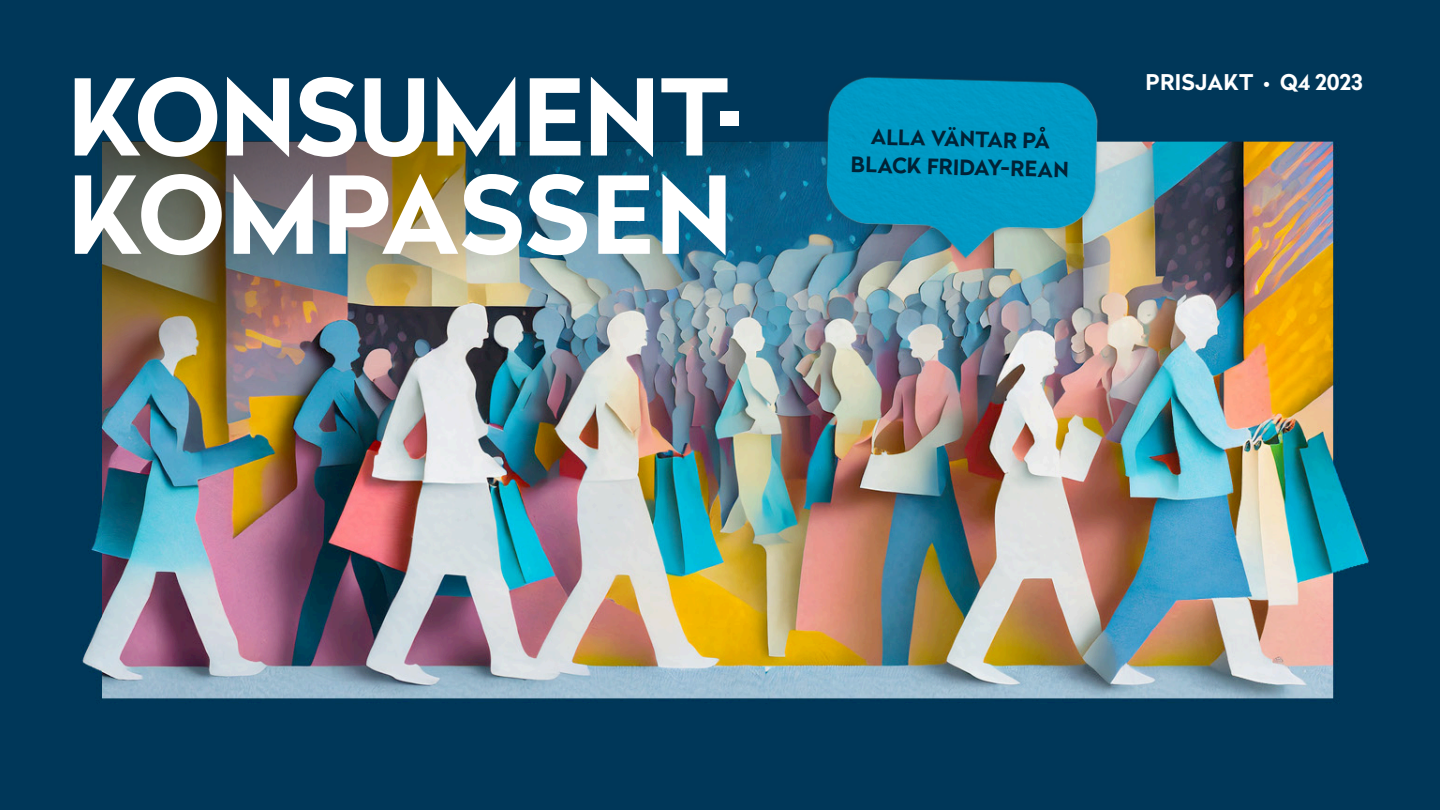
<style>
.page{position:relative;width:1440px;height:810px;background:#fff}
.page>*{position:absolute;margin:0;border:0;box-sizing:border-box;transform-origin:0 0}
.t1{font:700 106.65px "Radikal";letter-spacing:.01em;color:#fff}
.t2{font:700 105.07px "Radikal";letter-spacing:-.01em;color:#fff}
.t3{font:700 21.67px "Radikal";letter-spacing:.02em;color:#fff}
.t4{font:700 21.15px "Radikal";color:#012236}
</style>
<div class="page">
<img style="left:0;top:0;width:1440px;height:810px">
<img style="left:103px;top:141px;width:668px;height:555px">
<img style="left:802px;top:71px;width:304px;height:214px">
<p class="t2" style="left:67px;top:40px;width:675px">KONSUMENT-</p>
<p class="t1" style="left:67px;top:137px;width:668px">KOMPASSEN</p>
<p class="t4" style="left:872px;top:120px;width:180px;rotate:2deg">ALLA VÄNTAR PÅ</p>
<p class="t4" style="left:851px;top:148px;width:220px;rotate:2deg">BLACK FRIDAY-REAN</p>
<p class="t3" style="left:1146px;top:66px;width:218px">PRISJAKT • Q4 2023</p>
</div>
